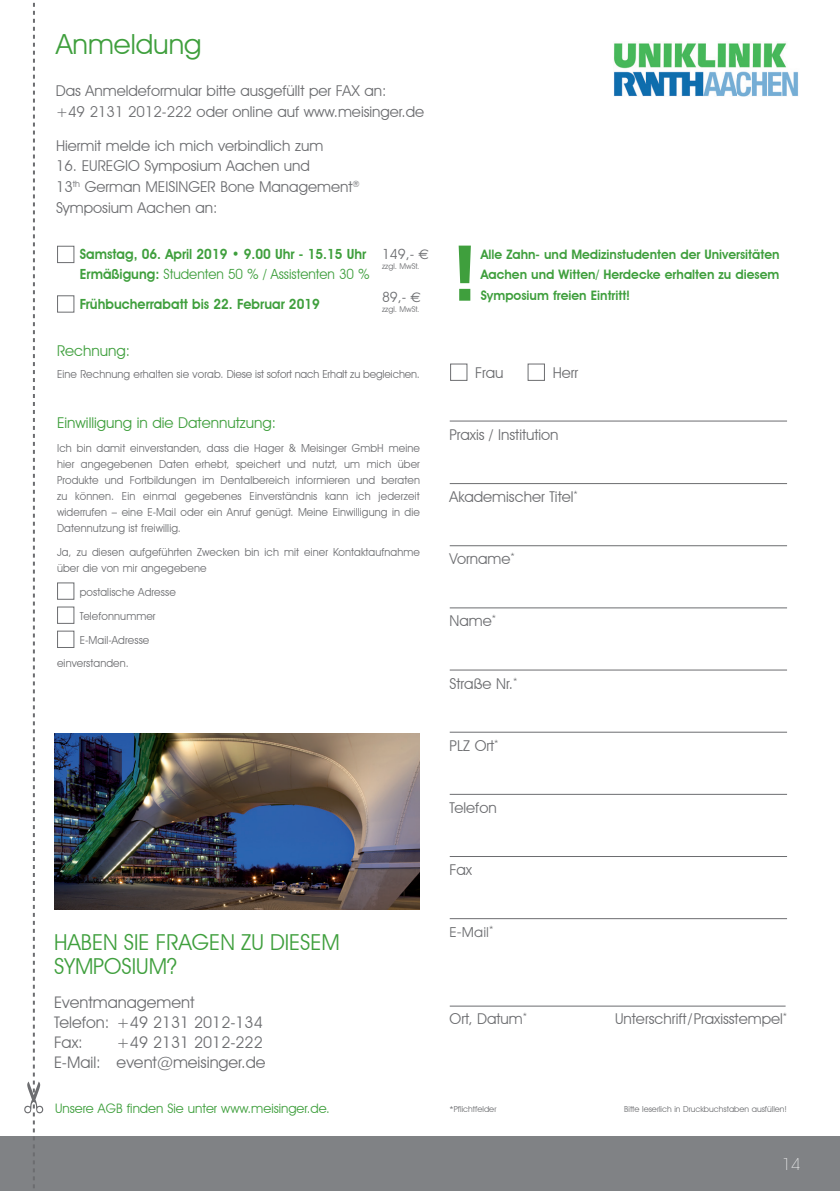
<style>
.page{position:relative;width:840px;height:1191px;background:#fff}
.page>*{position:absolute;margin:0;border:0;box-sizing:border-box;transform-origin:0 0}
.t1{font:900 condensed 78.8px "Frutiger";color:#3f9f3d}
.t2{font:27.8px "Avant Garde IT Cby BT";color:#3f9f3d}
.t3{font:22px/24px "Avant Garde IT Cby BT";color:#3f9f3d}
.t4{font:16px/20px "Avant Garde IT Cby BT";color:#6c6d70}
.t5{font:200 16px "Avant Garde";color:#fff}
.t6{font:15px/20.6px "Avant Garde IT Cby BT";color:#6c6d70}
.t7{font:15px "Avant Garde IT Cby BT";color:#3f9f3d}
.t8{font:15px "Avant Garde";color:#6c6d70}
.t9{font:600 14px "Avant Garde IT Cby BT";color:#3f9f3d;scale:.95 1}
.t10{font:14px "Avant Garde IT Cby BT";color:#3f9f3d;scale:.95 1}
.t11{font:14px "Avant Garde IT Cby BT";color:#6c6d70}
.t12{font:600 13px/20.6px "Avant Garde IT Cby BT";color:#3f9f3d}
.t13{font:13px "Avant Garde IT Cby BT";color:#3f9f3d}
.t14{font:11px/16px "Avant Garde IT Cby BT";letter-spacing:.01em;color:#6c6d70;text-align:justify;scale:.96 1}
.t15{font:11px "Avant Garde IT Cby BT";letter-spacing:-.01em;color:#6c6d70;scale:.96 1}
.t16{font:8.4px "Avant Garde IT Cby BT";color:#6c6d70}
.t17{font:8px "Avant Garde IT Cby BT";color:#6c6d70}
.s1{font-weight:600}
.s2{font-family:"Euro Sans"}
</style>
<div class="page">
<div style="left:0;top:1136px;width:839px;height:55px;background:#808285"></div>
<svg style="left:24px;top:2px;width:19px;height:1186px"></svg>
<svg style="left:527px;top:363px;width:17px;height:18px"></svg>
<div style="left:450px;top:363px;width:17px;height:18px;background:#fff;border:1px solid #6c6d70"></div>
<hr style="left:449px;top:483px;width:337px;height:1px;background:#6c6d70">
<hr style="left:449px;top:545px;width:337px;height:1px;background:#6c6d70">
<hr style="left:449px;top:420px;width:337px;height:1px;background:#6c6d70">
<hr style="left:449px;top:607px;width:337px;height:1px;background:#6c6d70">
<hr style="left:449px;top:669px;width:337px;height:1px;background:#6c6d70">
<hr style="left:449px;top:731px;width:337px;height:1px;background:#6c6d70">
<hr style="left:449px;top:794px;width:337px;height:1px;background:#6c6d70">
<hr style="left:449px;top:856px;width:337px;height:1px;background:#6c6d70">
<hr style="left:449px;top:918px;width:337px;height:1px;background:#6c6d70">
<div style="left:57px;top:246px;width:17px;height:17px;background:#fff;border:1px solid #6c6d70"></div>
<div style="left:57px;top:295px;width:17px;height:18px;background:#fff;border:1px solid #6c6d70"></div>
<hr style="left:449px;top:1005px;width:336px;height:1px;background:#6c6d70">
<img style="left:614px;top:43px;width:185px;height:53px">
<div style="left:57px;top:582px;width:17px;height:18px;background:#fff;border:1px solid #6c6d70"></div>
<div style="left:57px;top:606px;width:17px;height:18px;background:#fff;border:1px solid #6c6d70"></div>
<div style="left:57px;top:630px;width:17px;height:18px;background:#fff;border:1px solid #6c6d70"></div>
<img style="left:54px;top:733px;width:366px;height:177px">
<h2 class="t2" style="left:56px;top:27px;width:147px">Anmeldung</h2>
<h3 class="t6" style="left:56px;top:80px;width:370px">Das Anmeldeformular bitte ausgefüllt per FAX an:<br>+49 2131 2012-222 oder online auf www.meisinger.de</h3>
<h3 class="t6" style="left:56px;top:135px;width:269px">Hiermit melde ich mich verbindlich zum</h3>
<h3 class="t6" style="left:56px;top:156px;width:305px">16. EUREGIO Symposium Aachen und<br>13<sup>th</sup> German MEISINGER Bone Management<sup>®<br></sup>Symposium Aachen an:</h3>
<p class="t9" style="left:80px;top:245px;width:303px">Samstag, 06. April 2019 • 9.00 Uhr - 15.15 Uhr</p>
<p class="t9" style="left:80px;top:296px;width:254px">Frühbucherrabatt bis 22. Februar 2019</p>
<p class="t10" style="left:80px;top:266px;width:307px"><span class="s1">Ermäßigung:</span> Studenten 50 % / Assistenten 30 %</p>
<p class="t11" style="left:382px;top:245px;width:49px">149,- <span class="s2">€</span></p>
<p class="t17" style="left:382px;top:261px;width:39px">zzgl. MwSt.</p>
<p class="t11" style="left:382px;top:289px;width:41px">89,- <span class="s2">€</span></p>
<p class="t17" style="left:382px;top:304px;width:39px">zzgl. MwSt.</p>
<h3 class="t7" style="left:57px;top:342px;width:75px">Rechnung:</h3>
<p class="t15" style="left:57px;top:367px;width:379px">Eine Rechnung erhalten sie vorab. Diese ist sofort nach Erhalt zu begleichen.</p>
<h3 class="t7" style="left:57px;top:414px;width:220px">Einwilligung in die Datennutzung:</h3>
<p class="t14" style="left:57px;top:440px;width:379px">Ich bin damit einverstanden, dass die Hager &amp; Meisinger GmbH meine hier angegebenen Daten erhebt, speichert und nutzt, um mich über Produkte und Fortbildungen im Dentalbereich informieren und beraten zu können. Ein einmal gegebenes Einverständnis kann ich jederzeit widerrufen – eine E-Mail oder ein Anruf genügt. Meine Einwilligung in die Datennutzung ist freiwillig.</p>
<p class="t14" style="left:57px;top:544px;width:379px">Ja, zu diesen aufgeführten Zwecken bin ich mit einer Kontaktaufnahme über die von mir angegebene</p>
<p class="t14" style="left:80px;top:584px;width:101px">postalische Adresse</p>
<p class="t14" style="left:80px;top:607px;width:80px">Telefonnummer</p>
<p class="t14" style="left:80px;top:631px;width:74px">E-Mail-Adresse</p>
<p class="t14" style="left:57px;top:655px;width:76px">einverstanden.</p>
<h3 class="t3" style="left:54px;top:930px;width:287px">HABEN SIE FRAGEN ZU DIESEM<br>SYMPOSIUM?</h3>
<h3 class="t4" style="left:54px;top:992px;width:210px">Eventmanagement<br>Telefon: +49 2131 2012-134<br>Fax:</h3>
<h3 class="t4" style="left:54px;top:1032px;width:213px;text-align:right">+49 2131 2012-222<br>E-Mail: event@meisinger.de</h3>
<h1 class="t1" style="left:449px;top:226px;width:31px">!</h1>
<p class="t12" style="left:480px;top:244px;width:300px">Alle Zahn- und Medizinstudenten der Universitäten<br>Aachen und Witten/ Herdecke erhalten zu diesem</p>
<p class="t12" style="left:480px;top:285px;width:151px">Symposium freien Eintritt!</p>
<h3 class="t6" style="left:475px;top:362px;width:30px">Frau</h3>
<h3 class="t6" style="left:552px;top:362px;width:27px">Herr</h3>
<h3 class="t6" style="left:449px;top:424px;width:110px">Praxis / Institution</h3>
<h3 class="t6" style="left:449px;top:486px;width:130px">Akademischer Titel<sup>*</sup></h3>
<h3 class="t6" style="left:449px;top:548px;width:67px">Vorname<sup>*</sup></h3>
<h3 class="t6" style="left:449px;top:610px;width:48px">Name<sup>*</sup></h3>
<h3 class="t6" style="left:449px;top:673px;width:69px">Straße Nr.<sup>*</sup></h3>
<h3 class="t6" style="left:449px;top:735px;width:51px">PLZ Ort<sup>*</sup></h3>
<h3 class="t6" style="left:449px;top:797px;width:49px">Telefon</h3>
<h3 class="t6" style="left:449px;top:859px;width:24px">Fax</h3>
<h3 class="t8" style="left:449px;top:926px;width:45px">E-Mail<sup>*</sup></h3>
<h3 class="t6" style="left:449px;top:1008px;width:79px">Ort, Datum<sup>*</sup></h3>
<h3 class="t6" style="left:614px;top:1008px;width:173px">Unterschrift/Praxisstempel<sup>*</sup></h3>
<p class="t13" style="left:55px;top:1100px;width:276px">Unsere AGB finden Sie unter www.meisinger.de.</p>
<p class="t16" style="left:449px;top:1104px;width:48px">*Pflichtfelder</p>
<p class="t16" style="left:624px;top:1104px;width:164px">Bitte leserlich in Druckbuchstaben ausfüllen!</p>
<h3 class="t5" style="left:781px;top:1154px;width:20px">14</h3>
</div>
